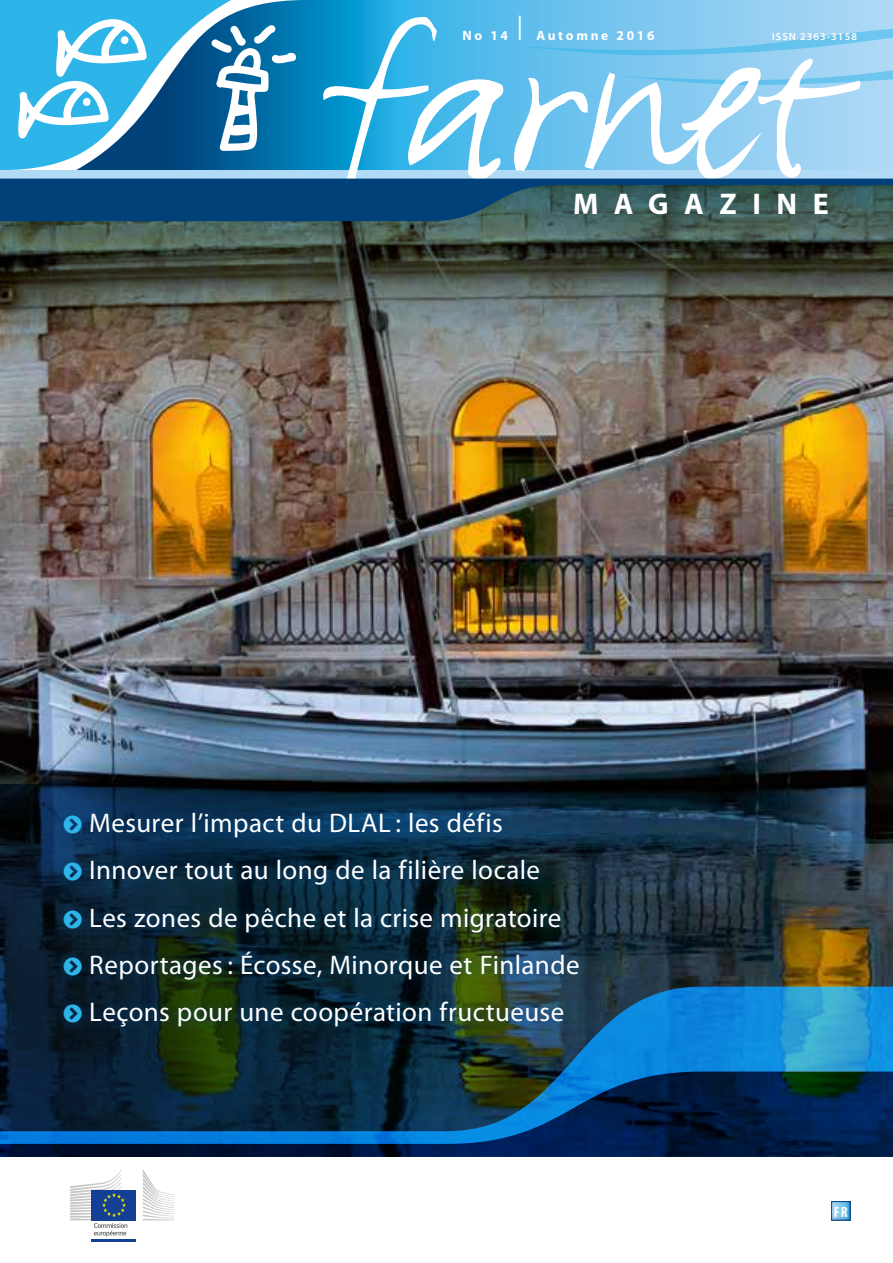
<style>
.page{position:relative;width:893px;height:1263px;background:#fff}
.page>*{position:absolute;margin:0;border:0;box-sizing:border-box;transform-origin:0 0}
.t1{font:300 36px "Myriad Pro";color:#fff}
.t2{font:700 30px "Myriad Pro";letter-spacing:.52em;color:#fff}
.t3{font:27px/47px "Myriad Pro";letter-spacing:.015em;color:#fff}
.t4{font:700 condensed 15px "Myriad Pro";color:#fff}
.t5{font:700 13.5px "Myriad Pro";letter-spacing:.2em;color:#fff}
.t6{font:600 10.5px "Myriad Pro";letter-spacing:.1em;color:#fff}
</style>
<div class="page">
<img style="left:0;top:391px;width:893px;height:393px">
<img style="left:0;top:221px;width:893px;height:170px">
<svg style="left:0;top:784px;width:893px;height:202px;background:#202f37"></svg>
<svg style="left:351px;top:0;width:542px;height:14px;background:#70c3ed"></svg>
<svg style="left:0;top:0;width:351px;height:14px;background:#35acdd"></svg>
<div style="left:820px;top:1199px;width:43px;height:23px;background:#004179;opacity:.3"></div>
<svg style="left:0;top:14px;width:893px;height:207px;background:#5da5ca"></svg>
<svg style="left:0;top:986px;width:893px;height:85px;background:#145d86"></svg>
<svg style="left:0;top:1071px;width:893px;height:86px;background:#062e52"></svg>
<div style="left:52px;top:802px;width:538px;height:235px;background:#004179;opacity:.75"></div>
<div style="left:91px;top:1190px;width:45px;height:30px;background:#134094"></div>
<hr style="left:91px;top:1239px;width:45px;height:2px;background:#134094">
<svg style="left:143px;top:1170px;width:32px;height:50px"></svg>
<svg style="left:70px;top:1169px;width:57px;height:68px"></svg>
<svg style="left:64px;top:816px;width:18px;height:18px"></svg>
<svg style="left:64px;top:863px;width:18px;height:18px"></svg>
<svg style="left:64px;top:910px;width:18px;height:18px"></svg>
<svg style="left:64px;top:957px;width:18px;height:18px"></svg>
<svg style="left:64px;top:1004px;width:18px;height:18px"></svg>
<p class="t5" style="left:462px;top:26px;width:47px">No 14</p>
<h1 class="t1" style="left:516px;top:8px;width:9px">I</h1>
<p class="t5" style="left:536px;top:26px;width:120px">Automne 2016</p>
<p class="t6" style="left:772px;top:30px;width:86px">ISSN 2363-3158</p>
<p class="t2" style="left:573px;top:185px;width:257px">MAGAZINE</p>
<p class="t3" style="left:89px;top:799px;width:492px">Mesurer l’impact du DLAL : les défis Innover tout au long de la filière locale Les zones de pêche et la crise migratoire Reportages : Écosse, Minorque et Finlande Leçons pour une coopération fructueuse</p>
<p class="t4" style="left:834px;top:1202px;width:15px">FR</p>
</div>
